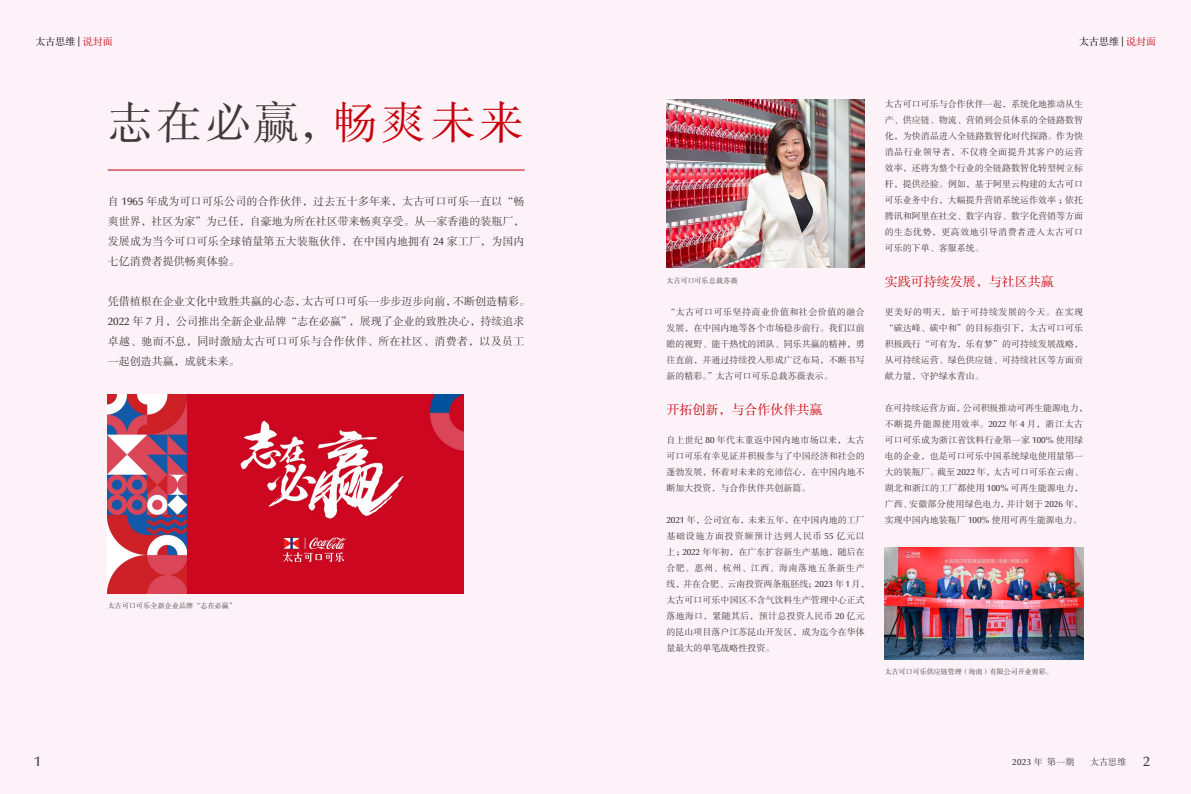
<style>
.page{position:relative;width:1191px;height:794px;background:#fdf2f7}
.page>*{position:absolute;margin:0;border:0;box-sizing:border-box;transform-origin:0 0}
.t1{font:45px "FZSSJW GB1 0";letter-spacing:.085em;color:#3e3a39}
.t2{font:500 14px "Optima";color:#3e3a39}
.t3{font:13px "FZSSJW GB1 0";color:#c7000b}
.t4{font:11px/20px "FZSSJW GB1 0";color:#3e3a39;text-align:justify}
.t5{font:10px "FZSSJW GB1 0";color:#000}
.t6{font:9px/16px "FZSSJW GB1 0";letter-spacing:.005em;color:#3e3a39;text-align:justify}
.t7{font:500 9px "Optima";color:#3e3a39}
.t8{font:7px "FZSSJW GB1 0";color:#3e3a39}
.t9{font:7px "FZSSJW GB1 0";letter-spacing:.02em;color:#3e3a39}
.t10{font:7px "FZSSJW GB1 0";letter-spacing:.03em;color:#3e3a39}
.s1{font-family:"Optima";font-weight:500}
.s2{color:#c7000b}
.s3{font-family:"FZSSJW GB1 0";font-weight:400}
.s4{font-family:"Optima";font-weight:500;font-size:14px}
</style>
<div class="page">
<hr style="left:108px;top:170px;width:416px;height:1px;background:#c7000b">
<img style="left:666px;top:99px;width:199px;height:169px">
<img style="left:884px;top:547px;width:199px;height:112px">
<img style="left:108px;top:394px;width:355px;height:200px">
<p class="t5" style="left:35px;top:37px;width:79px">太古思维 <span class="s1">|</span> <span class="s2">说封面</span></p>
<h1 class="t1" style="left:108px;top:99px;width:418px">志在必赢，<span class="s2">畅爽未来</span></h1>
<p class="t4" style="left:108px;top:192px;width:418px">自 <span class="s1">1965</span> 年成为可口可乐公司的合作伙伴，过去五十多年来，太古可口可乐一直以“畅爽世界，社区为家”为己任，自豪地为所在社区带来畅爽享受。从一家香港的装瓶厂，发展成为当今可口可乐全球销量第五大装瓶伙伴，在中国内地拥有 <span class="s1">24</span> 家工厂，为国内七亿消费者提供畅爽体验。</p>
<p class="t4" style="left:108px;top:292px;width:424px;text-align:left">凭借植根在企业文化中致胜共赢的心态，太古可口可乐一步步迈步向前，不断创造精彩。<span class="s1">2022</span> 年 <span class="s1">7</span> 月，公司推出全新企业品牌“志在必赢”，展现了企业的致胜决心，持续追求卓越、驰而不息，同时激励太古可口可乐与合作伙伴、所在社区、消费者，以及员工一起创造共赢，成就未来。</p>
<p class="t9" style="left:108px;top:602px;width:130px">太古可口可乐全新企业品牌“志在必赢”</p>
<p class="t5" style="left:1079px;top:37px;width:79px">太古思维 <span class="s1">|</span> <span class="s2">说封面</span></p>
<p class="t10" style="left:666px;top:276px;width:73px">太古可口可乐总裁苏薇</p>
<p class="t6" style="left:666px;top:304px;width:200px">“太古可口可乐坚持商业价值和社会价值的融合发展，在中国内地等各个市场稳步前行。我们以前瞻的视野、能干热忱的团队、同乐共赢的精神，勇往直前，并通过持续投入形成广泛布局，不断书写新的精彩。”太古可口可乐总裁苏薇表示。</p>
<h3 class="t3" style="left:666px;top:403px;width:157px">开拓创新，与合作伙伴共赢</h3>
<p class="t6" style="left:666px;top:432px;width:200px">自上世纪 <span class="s1">80</span> 年代末重返中国内地市场以来，太古可口可乐有幸见证并积极参与了中国经济和社会的蓬勃发展，怀着对未来的充沛信心，在中国内地不断加大投资，与合作伙伴共创新篇。</p>
<p class="t6" style="left:666px;top:512px;width:204px;text-align:left"><span class="s1">2021</span> 年，公司宣布，未来五年，在中国内地的工厂基础设施方面投资额预计达到人民币 <span class="s1">55</span> 亿元以上；<span class="s1">2022</span> 年年初，在广东扩容新生产基地，随后在合肥、惠州、杭州、江西、海南落地五条新生产线，并在合肥、云南投资两条瓶胚线；<span class="s1">2023</span> 年<span class="s1">1</span>月，太古可口可乐中国区不含气饮料生产管理中心正式落地海口，紧随其后，预计总投资人民币 <span class="s1">20</span> 亿元的昆山项目落户江苏昆山开发区，成为迄今在华体量最大的单笔战略性投资。</p>
<p class="t6" style="left:884px;top:96px;width:200px">太古可口可乐与合作伙伴一起，系统化地推动从生产、供应链、物流、营销到会员体系的全链路数智化，为快消品进入全链路数智化时代探路。作为快消品行业领导者，不仅将全面提升其客户的运营效率，还将为整个行业的全链路数智化转型树立标杆，提供经验。例如，基于阿里云构建的太古可口可乐业务中台，大幅提升营销系统运作效率；依托腾讯和阿里在社交、数字内容、数字化营销等方面的生态优势，更高效地引导消费者进入太古可口可乐的下单、客服系统。</p>
<h3 class="t3" style="left:884px;top:275px;width:170px">实践可持续发展，与社区共赢</h3>
<p class="t6" style="left:884px;top:304px;width:200px">更美好的明天，始于可持续发展的今天。在实现“碳达峰、碳中和”的目标指引下，太古可口可乐积极践行“可有为，乐有梦”的可持续发展战略，从可持续运营、绿色供应链、可持续社区等方面贡献力量，守护绿水青山。</p>
<p class="t6" style="left:884px;top:400px;width:204px;text-align:left">在可持续运营方面，公司积极推动可再生能源电力，不断提升能源使用效率。<span class="s1">2022</span> 年 <span class="s1">4</span> 月，浙江太古可口可乐成为浙江省饮料行业第一家 <span class="s1">100%</span> 使用绿电的企业，也是可口可乐中国系统绿电使用量第一大的装瓶厂。截至 <span class="s1">2022</span> 年，太古可口可乐在云南、湖北和浙江的工厂都使用 <span class="s1">100%</span> 可再生能源电力，广西、安徽部分使用绿色电力，并计划于 <span class="s1">2026</span> 年，实现中国内地装瓶厂 <span class="s1">100%</span> 使用可再生能源电力。</p>
<p class="t8" style="left:884px;top:668px;width:169px">太古可口可乐供应链管理（海南）有限公司开业剪彩。</p>
<h2 class="t2" style="left:34px;top:753px;width:8px">1</h2>
<p class="t7" style="left:1012px;top:757px;width:64px">2023 <span class="s3">年 第一期</span></p>
<p class="t6" style="left:1090px;top:754px;width:61px">太古思维 <span class="s4">2</span></p>
</div>
